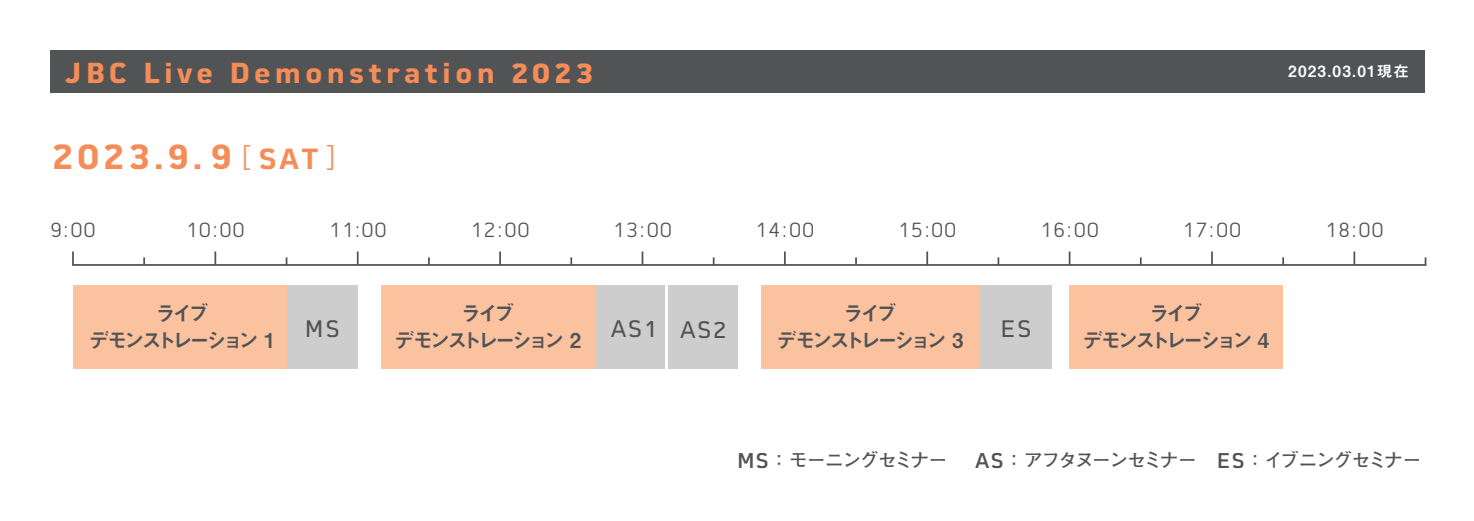
<style>
.page{position:relative;width:1474px;height:521px;background:#fff}
.page>*{position:absolute;margin:0;border:0;box-sizing:border-box;transform-origin:0 0}
.t1{font:600 36.05px "Martian B";color:#f68c58}
.t2{font:700 28.53px "Martian B";letter-spacing:.145em;color:#f68c58}
.t3{font:23.62px "Martian B";letter-spacing:.1em;color:#525355}
.t4{font:300 21px "Martian B";letter-spacing:.1em;color:#525355}
.t5{font:20.47px/27.1px "Midashi Go Pr 6 N MB31";letter-spacing:-.175em;color:#525355;text-align:center}
.t6{font:700 18.55px "Futo Go B101 Pr 6 N";letter-spacing:-.065em;color:#525355}
.t7{font:15.58px "Midashi Go Pr 6 N MB31";letter-spacing:.075em;color:#fff}
.s1{font-weight:300;font-size:28.7px}
.s2{font-size:28.7px}
.s3{font-family:"Martian B";font-weight:500;font-size:21px}
</style>
<div class="page">
<div style="left:50px;top:50px;width:1374px;height:42px;background:#525355"></div>
<div style="left:286px;top:285px;width:72px;height:83px;background:#cdcdcd"></div>
<div style="left:980px;top:285px;width:71px;height:83px;background:#cdcdcd"></div>
<div style="left:595px;top:285px;width:70px;height:83px;background:#cdcdcd"></div>
<div style="left:668px;top:285px;width:70px;height:83px;background:#cdcdcd"></div>
<div style="left:73px;top:285px;width:213px;height:83px;background:#fbc2a0"></div>
<div style="left:381px;top:285px;width:214px;height:83px;background:#fbc2a0"></div>
<div style="left:761px;top:285px;width:219px;height:83px;background:#fbc2a0"></div>
<div style="left:1069px;top:285px;width:214px;height:83px;background:#fbc2a0"></div>
<hr style="left:73px;top:264px;width:1352px;height:2px;background:#525355">
<svg style="left:357px;top:252px;width:1px;height:12px"></svg>
<svg style="left:499px;top:252px;width:2px;height:12px"></svg>
<svg style="left:641px;top:252px;width:2px;height:12px"></svg>
<svg style="left:784px;top:252px;width:1px;height:12px"></svg>
<svg style="left:926px;top:252px;width:2px;height:12px"></svg>
<svg style="left:1068px;top:252px;width:2px;height:12px"></svg>
<svg style="left:1211px;top:252px;width:1px;height:12px"></svg>
<svg style="left:1353px;top:252px;width:2px;height:12px"></svg>
<svg style="left:214px;top:252px;width:2px;height:12px"></svg>
<svg style="left:72px;top:252px;width:2px;height:12px"></svg>
<svg style="left:428px;top:258px;width:2px;height:6px"></svg>
<svg style="left:570px;top:258px;width:2px;height:6px"></svg>
<svg style="left:712px;top:258px;width:2px;height:6px"></svg>
<svg style="left:855px;top:258px;width:2px;height:6px"></svg>
<svg style="left:997px;top:258px;width:2px;height:6px"></svg>
<svg style="left:1139px;top:258px;width:2px;height:6px"></svg>
<svg style="left:1424px;top:258px;width:2px;height:6px"></svg>
<svg style="left:143px;top:258px;width:2px;height:6px"></svg>
<h2 class="t2" style="left:65px;top:51px;width:529px">JBC Live Demonstration 2023</h2>
<h1 class="t1" style="left:52px;top:127px;width:285px">2023.9. 9 <span class="s1">[</span> <span class="s2">SAT</span> <span class="s1">]</span></h1>
<p class="t7" style="left:1288px;top:59px;width:122px">2023.03.01現在</p>
<p class="t4" style="left:51px;top:214px;width:46px">9:00</p>
<p class="t4" style="left:186px;top:214px;width:59px">10:00</p>
<p class="t4" style="left:329px;top:214px;width:58px">11:00</p>
<p class="t4" style="left:471px;top:214px;width:59px">12:00</p>
<p class="t4" style="left:613px;top:214px;width:59px">13:00</p>
<p class="t4" style="left:756px;top:214px;width:59px">14:00</p>
<p class="t4" style="left:898px;top:214px;width:59px">15:00</p>
<p class="t4" style="left:1040px;top:214px;width:59px">16:00</p>
<p class="t4" style="left:1183px;top:214px;width:59px">17:00</p>
<p class="t4" style="left:1325px;top:214px;width:59px">18:00</p>
<p class="t5" style="left:88px;top:298px;width:189px">ライブ<br>デモンストレーション 1</p>
<p class="t5" style="left:394px;top:298px;width:189px">ライブ<br>デモンストレーション 2</p>
<p class="t5" style="left:776px;top:298px;width:189px">ライブ<br>デモンストレーション 3</p>
<p class="t5" style="left:1082px;top:298px;width:189px">ライブ<br>デモンストレーション 4</p>
<p class="t3" style="left:305px;top:310px;width:36px">MS</p>
<p class="t3" style="left:610px;top:310px;width:117px">AS1 AS2</p>
<p class="t3" style="left:1000px;top:310px;width:32px">ES</p>
<p class="t6" style="left:737px;top:445px;width:686px"><span class="s3">MS</span>：モーニングセミナー　 <span class="s3">AS</span>：アフタヌーンセミナー　<span class="s3">ES</span>：イブニングセミナー</p>
</div>
